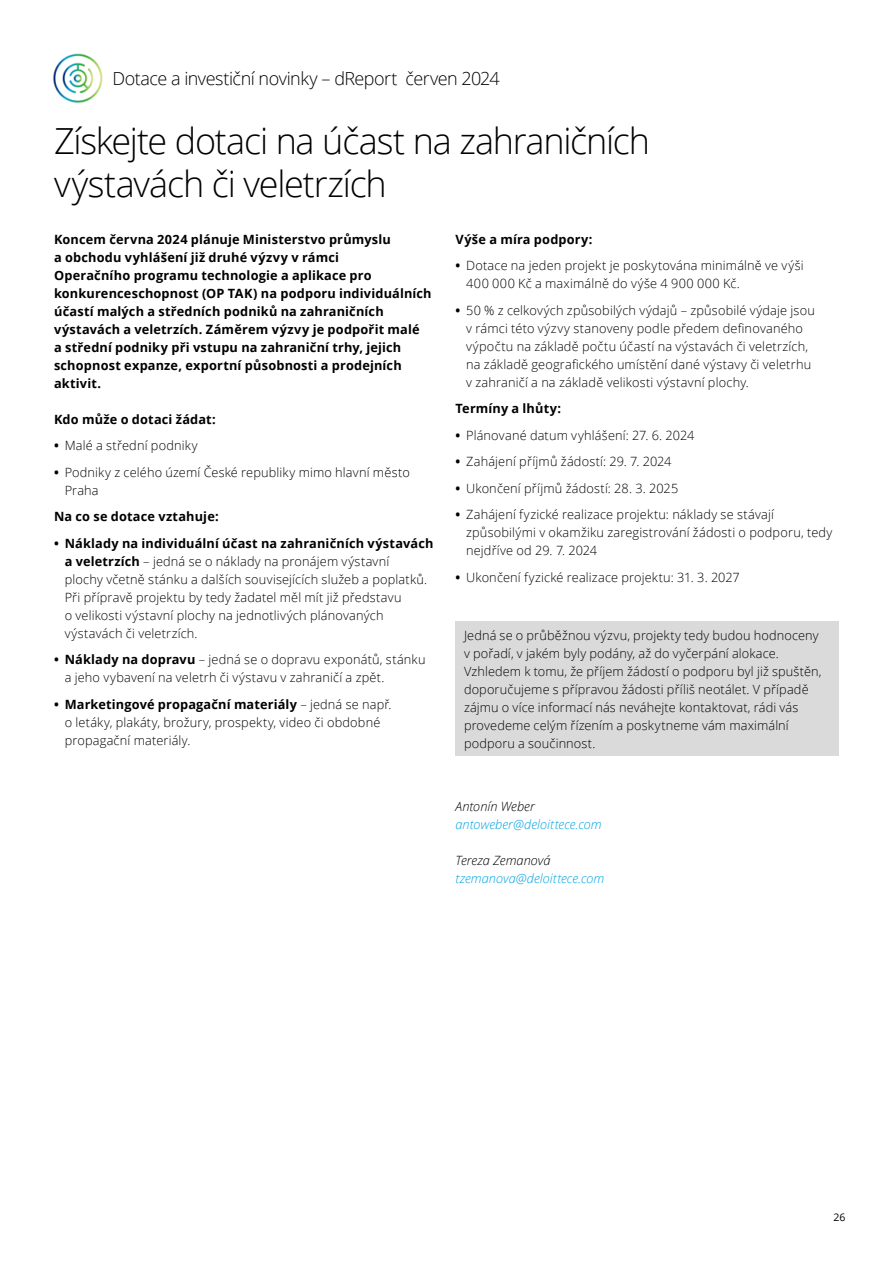
<style>
.page{position:relative;width:893px;height:1263px;background:#fff}
.page>*{position:absolute;margin:0;border:0;box-sizing:border-box;transform-origin:0 0}
.t1{font:300 36px/43.2px "Open Sans";letter-spacing:-.035em;color:#000}
.t2{font:300 18px "Open Sans";letter-spacing:-.03em;color:#000}
.t3{font:300 12.75px/18px "Open Sans";letter-spacing:.015em;color:#000}
.t4{font:700 12.75px/18px "Open Sans";letter-spacing:.015em;color:#000}
.t5{font:italic 300 12.75px "Open Sans";letter-spacing:.005em;color:#00a3e2}
.t6{font:italic 300 12.75px "Open Sans";color:#000}
.t7{font:10.5px "Open Sans";color:#000}
.s1{font-weight:700}
</style>
<div class="page">
<div style="left:455px;top:621px;width:384px;height:135px;background:#dadada"></div>
<img style="left:53px;top:53px;width:50px;height:50px">
<h2 class="t2" style="left:113px;top:66px;width:389px">Dotace a investiční novinky – dReport červen 2024</h2>
<h1 class="t1" style="left:54px;top:118px;width:598px">Získejte dotaci na účast na zahraničních výstavách či veletrzích</h1>
<p class="t4" style="left:54px;top:230px;width:379px">Koncem června 2024 plánuje Ministerstvo průmyslu<br>a obchodu vyhlášení již druhé výzvy v rámci<br>Operačního programu technologie a aplikace pro konkurenceschopnost (OP TAK) na podporu individuálních účastí malých a středních podniků na zahraničních výstavách a veletrzích. Záměrem výzvy je podpořit malé<br>a střední podniky při vstupu na zahraniční trhy, jejich schopnost expanze, exportní působnosti a prodejních aktivit.</p>
<p class="t4" style="left:54px;top:410px;width:163px">Kdo může o dotaci žádat:</p>
<p class="t3" style="left:54px;top:436px;width:145px"><span class="s1">•</span> Malé a střední podniky</p>
<p class="t3" style="left:65px;top:463px;width:347px;text-indent:-11px"><span class="s1">•</span> Podniky z celého území České republiky mimo hlavní město<br>Praha</p>
<p class="t4" style="left:54px;top:507px;width:166px">Na co se dotace vztahuje:</p>
<p class="t3" style="left:65px;top:534px;width:370px;text-indent:-11px"><span class="s1">• Náklady na individuální účast na zahraničních výstavách a veletrzích</span> – jedná se o náklady na pronájem výstavní<br>plochy včetně stánku a dalších souvisejících služeb a poplatků.<br>Při přípravě projektu by tedy žadatel měl mít již představu<br>o velikosti výstavní plochy na jednotlivých plánovaných výstavách či veletrzích.</p>
<p class="t3" style="left:65px;top:650px;width:362px;text-indent:-11px"><span class="s1">• Náklady na dopravu</span> – jedná se o dopravu exponátů, stánku a jeho vybavení na veletrh či výstavu v zahraničí a zpět.</p>
<p class="t3" style="left:65px;top:695px;width:328px;text-indent:-11px"><span class="s1">• Marketingové propagační materiály</span> – jedná se např. o letáky, plakáty, brožury, prospekty, video či obdobné propagační materiály.</p>
<p class="t4" style="left:455px;top:230px;width:139px">Výše a míra podpory:</p>
<p class="t3" style="left:466px;top:256px;width:339px;text-indent:-11px"><span class="s1">•</span> Dotace na jeden projekt je poskytována minimálně ve výši<br>400 000 Kč a maximálně do výše 4 900 000 Kč.</p>
<p class="t3" style="left:466px;top:301px;width:350px;text-indent:-11px"><span class="s1">•</span> 50 % z celkových způsobilých výdajů – způsobilé výdaje jsou v rámci této výzvy stanoveny podle předem definovaného výpočtu na základě počtu účastí na výstavách či veletrzích, na základě geografického umístění dané výstavy či veletrhu v zahraničí a na základě velikosti výstavní plochy.</p>
<p class="t4" style="left:455px;top:399px;width:107px">Termíny a lhůty:</p>
<p class="t3" style="left:455px;top:426px;width:240px"><span class="s1">•</span> Plánované datum vyhlášení: 27. 6. 2024</p>
<p class="t3" style="left:455px;top:452px;width:217px"><span class="s1">•</span> Zahájení příjmů žádostí: 29. 7. 2024</p>
<p class="t3" style="left:455px;top:479px;width:224px"><span class="s1">•</span> Ukončení příjmů žádostí: 28. 3. 2025</p>
<p class="t3" style="left:466px;top:505px;width:368px;text-indent:-11px"><span class="s1">•</span> Zahájení fyzické realizace projektu: náklady se stávají způsobilými v okamžiku zaregistrování žádosti o podporu, tedy nejdříve od 29. 7. 2024</p>
<p class="t3" style="left:455px;top:568px;width:286px"><span class="s1">•</span> Ukončení fyzické realizace projektu: 31. 3. 2027</p>
<p class="t3" style="left:464px;top:626px;width:359px">Jedná se o průběžnou výzvu, projekty tedy budou hodnoceny v pořadí, v jakém byly podány, až do vyčerpání alokace.<br>Vzhledem k tomu, že příjem žádostí o podporu byl již spuštěn, doporučujeme s přípravou žádosti příliš neotálet. V případě zájmu o více informací nás neváhejte kontaktovat, rádi vás provedeme celým řízením a poskytneme vám maximální podporu a součinnost.</p>
<p class="t6" style="left:455px;top:797px;width:81px">Antonín Weber</p>
<p class="t5" style="left:455px;top:815px;width:148px">antoweber@deloittece.com</p>
<p class="t6" style="left:455px;top:851px;width:97px">Tereza Zemanová</p>
<p class="t5" style="left:455px;top:869px;width:151px">tzemanova@deloittece.com</p>
<p class="t7" style="left:833px;top:1210px;width:13px">26</p>
</div>
